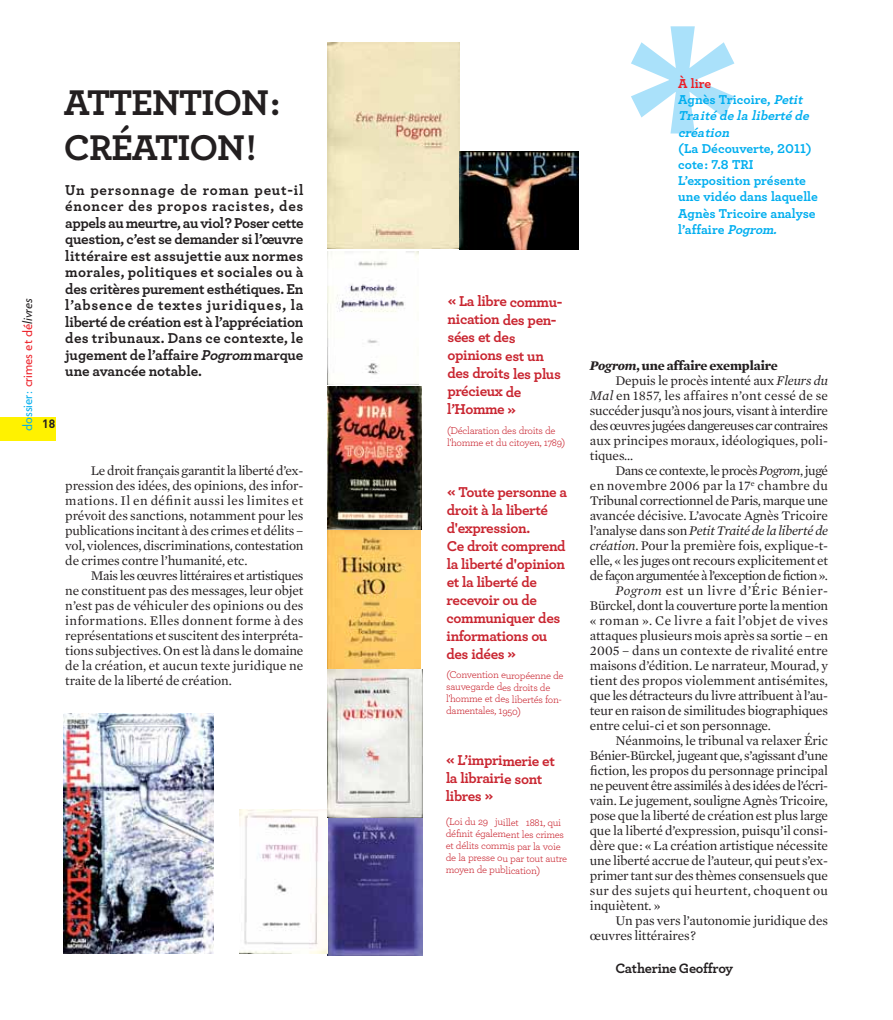
<style>
.page{position:relative;width:893px;height:1020px;background:#fff}
.page>*{position:absolute;margin:0;border:0;box-sizing:border-box;transform-origin:0 0}
.t1{font:270px "Mercury Text G1";color:#aae1fa}
.t2{font:700 37.5px/45px "Archer";letter-spacing:-.025em;color:#231f20}
.t3{font:700 15px/16.5px "Archer";letter-spacing:-.005em;color:#231f20;text-align:justify}
.t4{font:700 15px/18px "Archer";letter-spacing:-.03em;color:#c92530}
.t5{font:700 14.25px "Archer";letter-spacing:-.015em;color:#231f20}
.t6{font:13.5px/15px "Mercury Text G1";letter-spacing:-.01em;color:#231f20;text-align:justify}
.t7{font:13.5px "Mercury Text G1";letter-spacing:-.03em;color:#231f20}
.t8{font:13.5px/16.2px "Archer Bold LF";color:#00aeef}
.t9{font:13.5px "Mercury Text G1";letter-spacing:.02em;color:#231f20}
.t10{font:13.5px "Mercury Text G1";letter-spacing:-.035em;color:#231f20}
.t11{font:italic 13.5px/16.2px "Archer Bold LF";color:#00aeef}
.t12{font:italic 13.5px "Mercury Text G1";letter-spacing:-.02em;color:#231f20}
.t13{font:13.5px "Mercury Text G1";letter-spacing:-.045em;color:#231f20}
.t14{font:13.5px "Mercury Text G1";letter-spacing:-.04em;color:#231f20}
.t15{font:13.5px "Mercury Text G1";letter-spacing:.035em;color:#231f20}
.t16{font:13.5px "Mercury Text G1";letter-spacing:.015em;color:#231f20}
.t17{font:13.5px "Mercury Text G1";letter-spacing:.04em;color:#231f20}
.t18{font:700 13.5px "Mercury Text G1";letter-spacing:-.01em;color:#231f20}
.t19{font:13.5px "Verlag";color:#ed1c24}
.t20{font:700 13.5px "Archer";color:#ed1c24}
.t21{font:700 12px "DIN";color:#231f20}
.t22{font:10.5px/12px "Archer";letter-spacing:-.03em;color:#c92530}
.s1{color:#00aeef}
.s2{font-style:italic;color:#231f20}
.s3{font-style:italic}
.s4{font-style:normal}
</style>
<div class="page">
<div style="left:0;top:417px;width:55px;height:24px;background:#fff200"></div>
<img style="left:328px;top:530px;width:92px;height:140px">
<img style="left:328px;top:43px;width:131px;height:205px">
<img style="left:328px;top:818px;width:94px;height:138px">
<img style="left:459px;top:152px;width:119px;height:97px">
<img style="left:240px;top:810px;width:88px;height:143px">
<img style="left:328px;top:386px;width:94px;height:144px">
<svg style="left:328px;top:670px;width:94px;height:148px;background:#e4e1dc"></svg>
<img style="left:328px;top:252px;width:91px;height:132px">
<img style="left:64px;top:714px;width:150px;height:239px">
<p class="t19" style="left:21px;top:431px;width:134px;rotate:-90deg"><span class="s1">dossier:</span> crimes et dé<span class="s2">livres</span></p>
<h2 class="t2" style="left:64px;top:82px;width:218px">ATTENTION:<br>CRÉATION!</h2>
<p class="t3" style="left:65px;top:183px;width:240px">Un personnage de roman peut-il énoncer des propos racistes, des appels au meurtre, au viol? Poser cette question, c’est se demander si l’œuvre littéraire est assujettie aux normes morales, politiques et sociales ou à des critères purement esthétiques. En l’absence de textes juridiques, la liberté de création est à l’appréciation des tribunaux. Dans ce contexte, le jugement de l’affaire <span class="s3">Pogrom</span>marque une avancée notable.</p>
<p class="t21" style="left:42px;top:416px;width:15px">18</p>
<p class="t6" style="left:65px;top:464px;width:240px;text-indent:26px">Le droit français garantit la liberté d’ex&shy;pression des idées, des opinions, des infor&shy;mations. Il en définit aussi les limites et prévoit des sanctions, notamment pour les publications incitant à des crimes et délits – vol, violences, discriminations, contestation de crimes contre l’humanité, etc.</p>
<p class="t6" style="left:65px;top:569px;width:240px;text-indent:26px">Mais les œuvres littéraires et artistiques ne constituent pas des messages, leur objet n’est pas de véhiculer des opinions ou des informations. Elles donnent forme à des représentations et suscitent des interpréta&shy;tions subjectives. On est là dans le domaine de la création, et aucun texte juridique ne traite de la liberté de création.</p>
<h1 class="t1" style="left:625px;top:1px;width:116px">*</h1>
<p class="t20" style="left:678px;top:78px;width:35px">À lire</p>
<p class="t11" style="left:678px;top:93px;width:135px"><span class="s4">Agnès Tricoire,</span> Petit<br>Traité de la liberté de création</p>
<p class="t8" style="left:678px;top:141px;width:141px">(La Découverte, 2011) cote: 7.8 TRI<br>L’exposition présente une vidéo dans laquelle<br>Agnès Tricoire analyse l’affaire <span class="s3">Pogrom.</span></p>
<p class="t4" style="left:447px;top:294px;width:117px">« La libre commu&shy;nication des pen&shy;sées et des opinions est un des droits les plus précieux de l’Homme »</p>
<p class="t22" style="left:447px;top:425px;width:119px">(Déclaration des droits de l'homme et du citoyen, 1789)</p>
<p class="t4" style="left:446px;top:484px;width:122px">« Toute personne a droit à la liberté d'expression.<br>Ce droit comprend la liberté d'opinion et la liberté de recevoir ou de communiquer des informations ou des idées »</p>
<p class="t22" style="left:446px;top:670px;width:119px">(Convention européenne de sauvegarde des droits de l'homme et des libertés fon&shy;damentales, 1950)</p>
<p class="t4" style="left:446px;top:753px;width:110px">« L’imprimerie et la librairie sont libres »</p>
<p class="t22" style="left:445px;top:817px;width:123px">(Loi du 29 juillet 1881, qui définit également les crimes et délits commis par la voie de la presse ou par tout autre moyen de publication)</p>
<p class="t18" style="left:590px;top:360px;width:189px"><span class="s3">Pogrom</span>, une affaire exemplaire</p>
<p class="t6" style="left:615px;top:374px;width:214px">Depuis le procès intenté aux <span class="s3">Fleurs du</span></p>
<p class="t9" style="left:590px;top:390px;width:240px"><span class="s3">Mal</span> en 1857, les affaires n’ont cessé de se</p>
<p class="t6" style="left:590px;top:404px;width:240px">succéder jusqu’à nos jours, visant à interdire</p>
<p class="t14" style="left:590px;top:420px;width:240px">des œuvres jugées dangereuses car contraires</p>
<p class="t6" style="left:590px;top:434px;width:240px">aux principes moraux, idéologiques, poli-</p>
<p class="t6" style="left:590px;top:449px;width:45px">tiques…</p>
<p class="t10" style="left:615px;top:465px;width:214px">Dans ce contexte, le procès<span class="s3">Pogrom</span>, jugé</p>
<p class="t9" style="left:590px;top:480px;width:240px">en novembre 2006 par la 17<sup>e</sup> chambre du</p>
<p class="t7" style="left:590px;top:495px;width:240px">Tribunal correctionnel de Paris, marque une</p>
<p class="t6" style="left:590px;top:509px;width:240px">avancée décisive. L’avocate Agnès Tricoire</p>
<p class="t12" style="left:590px;top:525px;width:240px"><span class="s4">l’analyse dans son</span> Petit Traité de la liberté de</p>
<p class="t6" style="left:590px;top:539px;width:240px"><span class="s3">création</span>. Pour la première fois, explique-t-</p>
<p class="t6" style="left:590px;top:554px;width:240px">elle, « les juges ont recours explicitement et</p>
<p class="t13" style="left:590px;top:570px;width:240px">de façon argumentée à l’exception de fiction ».</p>
<p class="t17" style="left:615px;top:585px;width:214px"><span class="s3">Pogrom</span> est un livre d’Éric Bénier-</p>
<p class="t7" style="left:590px;top:600px;width:240px">Bürckel, dont la couverture porte la mention</p>
<p class="t15" style="left:590px;top:615px;width:240px">« roman ». Ce livre a fait l’objet de vives</p>
<p class="t6" style="left:590px;top:629px;width:240px">attaques plusieurs mois après sa sortie – en</p>
<p class="t16" style="left:590px;top:645px;width:240px">2005 – dans un contexte de rivalité entre</p>
<p class="t6" style="left:590px;top:659px;width:240px">maisons d’édition. Le narrateur, Mourad, y</p>
<p class="t6" style="left:590px;top:674px;width:240px">tient des propos violemment antisémites,</p>
<p class="t6" style="left:590px;top:689px;width:240px">que les détracteurs du livre attribuent à l’au-</p>
<p class="t6" style="left:590px;top:704px;width:240px">teur en raison de similitudes biographiques</p>
<p class="t6" style="left:590px;top:719px;width:182px">entre celui-ci et son personnage.</p>
<p class="t6" style="left:615px;top:734px;width:214px">Néanmoins, le tribunal va relaxer Éric</p>
<p class="t7" style="left:590px;top:750px;width:240px">Bénier-Bürckel, jugeant que, s’agissant d’une</p>
<p class="t6" style="left:590px;top:764px;width:240px">fiction, les propos du personnage principal</p>
<p class="t10" style="left:590px;top:780px;width:240px">ne peuvent être assimilés à des idées de l’écri-</p>
<p class="t6" style="left:590px;top:794px;width:240px">vain. Le jugement, souligne Agnès Tricoire,</p>
<p class="t6" style="left:590px;top:809px;width:240px">pose que la liberté de création est plus large</p>
<p class="t6" style="left:590px;top:824px;width:240px">que la liberté d’expression, puisqu’il consi-</p>
<p class="t6" style="left:590px;top:839px;width:240px">dère que: « La création artistique nécessite</p>
<p class="t6" style="left:590px;top:854px;width:240px">une liberté accrue de l’auteur, qui peut s’ex-</p>
<p class="t6" style="left:590px;top:869px;width:240px">primer tant sur des thèmes consensuels que</p>
<p class="t9" style="left:590px;top:885px;width:240px">sur des sujets qui heurtent, choquent ou</p>
<p class="t6" style="left:590px;top:899px;width:72px">inquiètent. »</p>
<p class="t6" style="left:615px;top:914px;width:214px">Un pas vers l’autonomie juridique des</p>
<p class="t6" style="left:590px;top:929px;width:108px">œuvres littéraires?</p>
<p class="t5" style="left:615px;top:963px;width:119px">Catherine Geoffroy</p>
</div>
